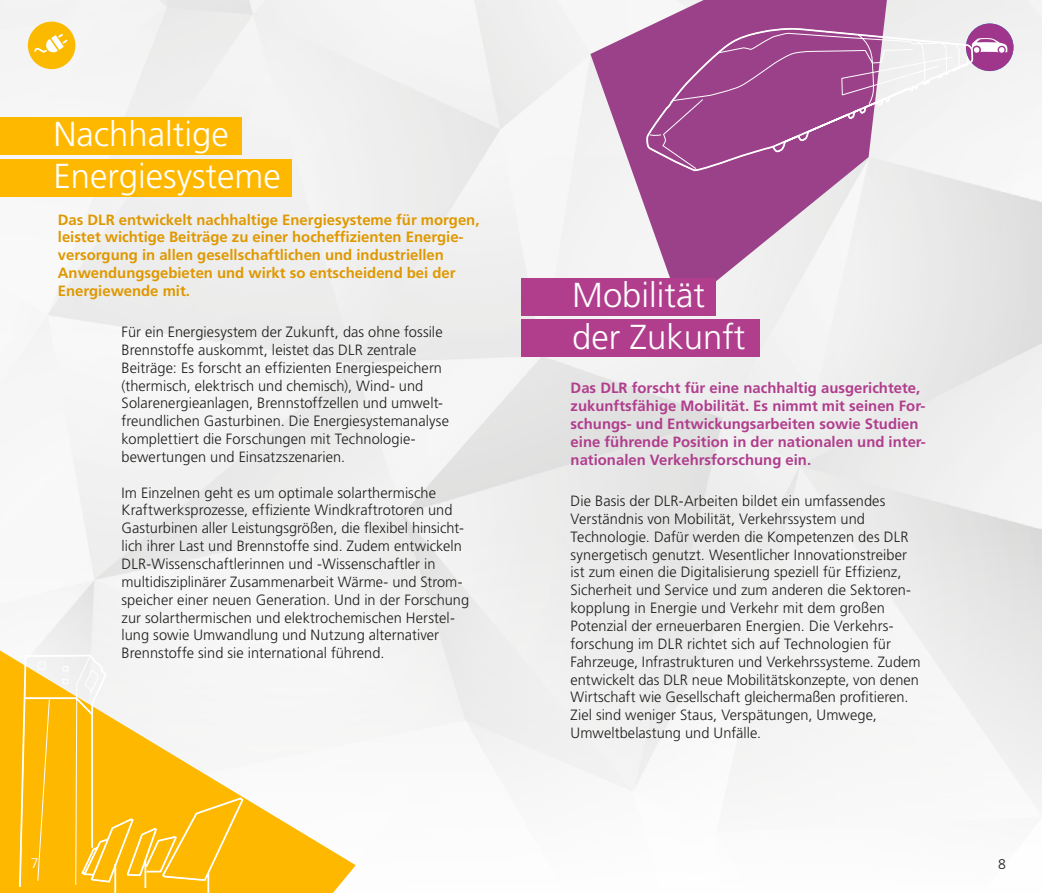
<style>
.page{position:relative;width:1042px;height:893px;background:#fff}
.page>*{position:absolute;margin:0;border:0;box-sizing:border-box;transform-origin:0 0}
.t1{font:300 34.65px/41.6px "Frutiger LT Std";color:#fff}
.t2{font:300 14.88px/17.8px "Frutiger LT Std";letter-spacing:.005em;color:#1d1d1b}
.t3{font:700 14.88px/17.8px "Frutiger LT Std";color:#df9800}
.t4{font:700 14.88px/17.8px "Frutiger LT Std";color:#b03e8d}
.t5{font:300 14px "Frutiger LT Std";color:#fff}
.t6{font:300 14px "Frutiger LT Std";color:#1d1d1b}
</style>
<div class="page">
<img style="left:0;top:0;width:1042px;height:524px">
<div style="left:0;top:524px;width:1042px;height:369px;background:linear-gradient(to bottom,#ebebeb,#fdfdfd)"></div>
<div style="left:28px;top:22px;width:47px;height:47px;background:#fbba00;border-radius:50%"></div>
<svg style="left:34px;top:34px;width:33px;height:19px"></svg>
<svg style="left:590px;top:0;width:297px;height:310px"></svg>
<div style="left:0;top:118px;width:242px;height:37px;background:#ffb800"></div>
<div style="left:0;top:159px;width:291px;height:38px;background:#ffb800"></div>
<div style="left:521px;top:278px;width:194px;height:37px;background:#b03e8d"></div>
<div style="left:521px;top:320px;width:238px;height:37px;background:#b03e8d"></div>
<svg style="left:0;top:650px;width:356px;height:243px;fill:#faf6f6"></svg>
<svg style="left:966px;top:24px;width:47px;height:47px"></svg>
<svg style="left:645px;top:27px;width:329px;height:145px"></svg>
<svg style="left:18px;top:653px;width:226px;height:240px"></svg>
<h1 class="t1" style="left:53px;top:114px;width:229px">Nachhaltige<br>Energiesysteme</h1>
<p class="t3" style="left:58px;top:210px;width:423px">Das DLR entwickelt nachhaltige Energiesysteme für morgen, leistet wichtige Beiträge zu einer hocheffizienten Energie&shy;versorgung in allen gesellschaftlichen und industriellen Anwendungsgebieten und wirkt so entscheidend bei der Energiewende mit.</p>
<h1 class="t1" style="left:572px;top:275px;width:175px">Mobilität der Zukunft</h1>
<p class="t2" style="left:122px;top:323px;width:329px">Für ein Energiesystem der Zukunft, das ohne fossile Brennstoffe auskommt, leistet das DLR zentrale Beiträge: Es forscht an effizienten Energiespeichern (thermisch, elektrisch und chemisch), Wind- und Solarenergieanlagen, Brennstoffzellen und umwelt&shy;freundlichen Gasturbinen. Die Energiesystemanalyse komplettiert die Forschungen mit Technologie&shy;bewertungen und Einsatzszenarien.</p>
<p class="t2" style="left:122px;top:484px;width:349px">Im Einzelnen geht es um optimale solarthermische Kraftwerksprozesse, effiziente Windkraftrotoren und Gasturbinen aller Leistungsgrößen, die flexibel hinsicht&shy;lich ihrer Last und Brennstoffe sind. Zudem entwickeln DLR-Wissenschaftlerinnen und -Wissenschaftler in multidisziplinärer Zusammenarbeit Wärme- und Strom&shy;speicher einer neuen Generation. Und in der Forschung zur solarthermischen und elektrochemischen Herstel&shy;lung sowie Umwandlung und Nutzung alternativer Brennstoffe sind sie international führend.</p>
<p class="t2" style="left:570px;top:492px;width:351px">Die Basis der DLR-Arbeiten bildet ein umfassendes Verständnis von Mobilität, Verkehrssystem und Technologie. Dafür werden die Kompetenzen des DLR synergetisch genutzt. Wesentlicher Innovationstreiber ist zum einen die Digitalisierung speziell für Effizienz, Sicherheit und Service und zum anderen die Sektoren&shy;kopplung in Energie und Verkehr mit dem großen Potenzial der erneuerbaren Energien. Die Verkehrs&shy;forschung im DLR richtet sich auf Technologien für Fahrzeuge, Infrastrukturen und Verkehrssysteme. Zudem entwickelt das DLR neue Mobilitätskonzepte, von denen Wirtschaft wie Gesellschaft gleichermaßen profitieren.<br>Ziel sind weniger Staus, Verspätungen, Umwege, Umweltbelastung und Unfälle.</p>
<p class="t4" style="left:570px;top:379px;width:356px">Das DLR forscht für eine nachhaltig ausgerichtete, zukunftsfähige Mobilität. Es nimmt mit seinen For&shy;schungs- und Entwickungsarbeiten sowie Studien eine führende Position in der nationalen und inter&shy;nationalen Verkehrsforschung ein.</p>
<p class="t5" style="left:31px;top:855px;width:9px">7</p>
<p class="t6" style="left:998px;top:856px;width:9px">8</p>
</div>
